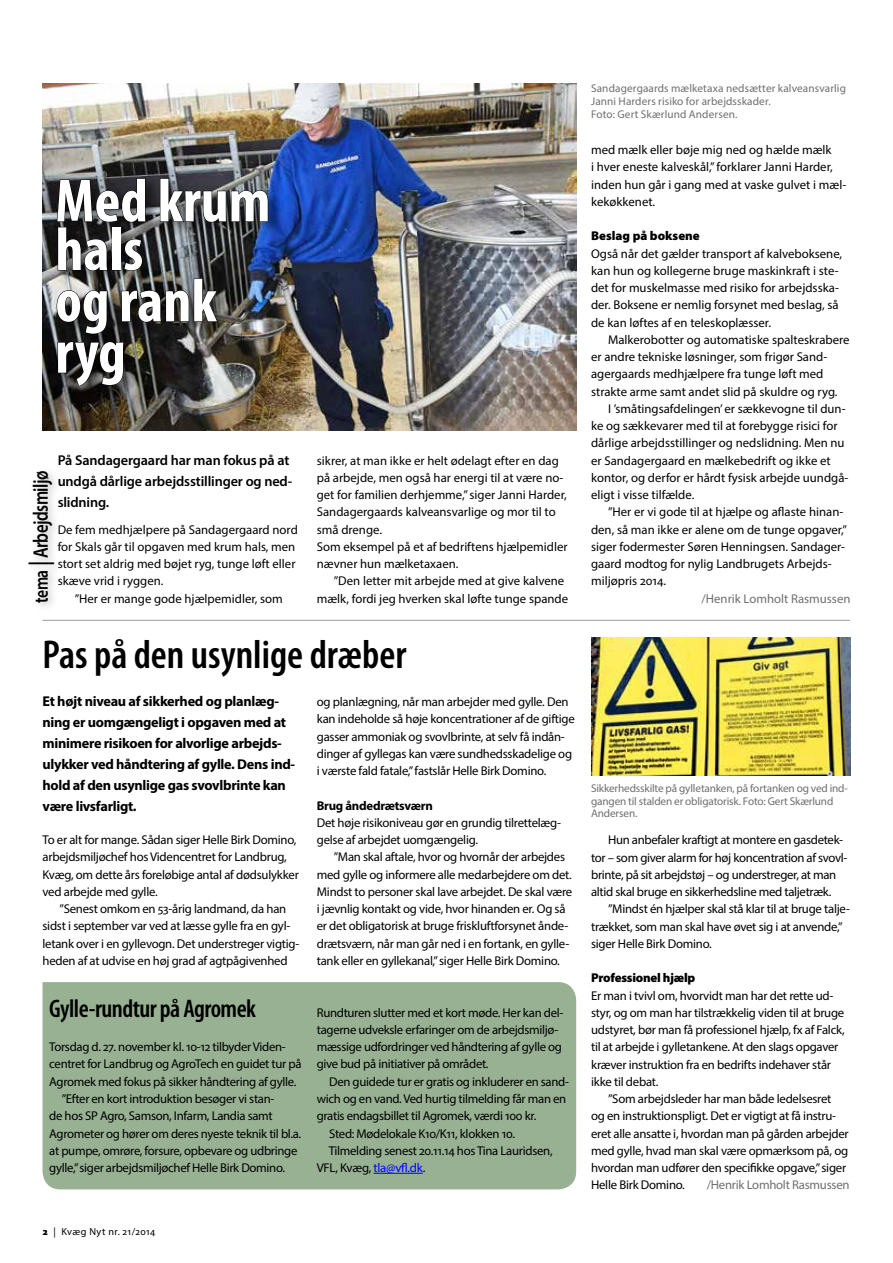
<style>
.page{position:relative;width:893px;height:1263px;background:#fff}
.page>*{position:absolute;margin:0;border:0;box-sizing:border-box;transform-origin:0 0}
.t1{font:700 condensed 61.5px/50.4px "Myriad Pro";color:#fff}
.t2{font:600 condensed 40.5px "Myriad Pro";color:#000}
.t3{font:600 condensed 25.5px "Myriad Pro";letter-spacing:-.02em;color:#000}
.t4{font:600 21px "Myriad Pro";letter-spacing:-.03em;color:#000;scale:.8 1}
.t5{font:700 14.25px/21px "Myriad Pro";letter-spacing:-.02em;color:#000}
.t6{font:600 14.25px/21px "Myriad Pro";letter-spacing:-.01em;color:#000}
.t7{font:12.75px/17.2px "Myriad Pro";letter-spacing:-.02em;color:#000}
.t8{font:12.75px/17.2px "Myriad Pro";color:#000}
.t9{font:12.75px "Myriad Pro";letter-spacing:-.01em;color:#706f6f}
.t10{font:700 12.75px "Myriad Pro";letter-spacing:-.02em;color:#000}
.t11{font:900 12.75px "Myriad Pro";letter-spacing:-.02em;color:#000}
.t12{font:900 12.75px "Myriad Pro";color:#000}
.t13{font:11.25px/12.8px "Myriad Pro";letter-spacing:.005em;color:#706f6f}
.t14{font:11.25px/12.8px "Myriad Pro";letter-spacing:-.015em;color:#706f6f}
.t15{font:10.2px "Myriad Pro";letter-spacing:.04em;color:#000}
.s1{font-size:19.5px}
.s2{font-size:25.5px}
.s3{color:#00f}
.s4{font-weight:900}
</style>
<div class="page">
<div style="left:43px;top:982px;width:533px;height:207px;background:#97b192"></div>
<hr style="left:43px;top:620px;width:807px;height:1px;background:#9d9d9c">
<div style="left:24px;top:466px;width:41px;height:147px;background:#000;opacity:.25"></div>
<img style="left:591px;top:637px;width:259px;height:138px">
<img style="left:43px;top:84px;width:533px;height:346px">
<div style="left:55px;top:176px;width:227px;height:224px;background:#000;opacity:.5"></div>
<svg style="left:160px;top:178px;width:109px;height:45px;background:#404348"></svg>
<svg style="left:56px;top:178px;width:90px;height:93px;background:#2f2f31"></svg>
<svg style="left:56px;top:290px;width:52px;height:44px;background:#363637"></svg>
<svg style="left:121px;top:278px;width:97px;height:45px;background:#383937"></svg>
<svg style="left:57px;top:341px;width:67px;height:46px;background:#252524"></svg>
<hr style="left:374px;top:1173px;width:49px;height:1px;background:#00f">
<h1 class="t1" style="left:55px;top:174px;width:217px">Med krum hals<br>og rank ryg</h1>
<p class="t6" style="left:58px;top:449px;width:236px">På Sandagergaard har man fokus på at undgå dårlige arbejdsstillinger og ned&shy;slidning.</p>
<p class="t8" style="left:58px;top:520px;width:242px">De fem medhjælpere på Sandagergaard nord for Skals går til opgaven med krum hals, men stort set aldrig med bøjet ryg, tunge løft eller skæve vrid i ryggen.</p>
<p class="t8" style="left:75px;top:590px;width:210px">”Her er mange gode hjælpemidler, som</p>
<h3 class="t4" style="left:27px;top:603px;width:167px;rotate:-90deg"><span class="s1">tema</span> <span class="s2">|</span> Arbejdsmiljø</h3>
<p class="t8" style="left:317px;top:452px;width:252px">sikrer, at man ikke er helt ødelagt efter en dag på arbejde, men også har energi til at være no&shy;get for familien derhjemme,” siger Janni Harder, Sandagergaards kalveansvarlige og mor til to små drenge.<br>Som eksempel på et af bedriftens hjælpemidler nævner hun mælketaxaen.</p>
<p class="t8" style="left:317px;top:572px;width:253px;text-indent:17px">”Den letter mit arbejde med at give kalvene mælk, fordi jeg hverken skal løfte tunge spande</p>
<h2 class="t2" style="left:43px;top:632px;width:365px">Pas på den usynlige dræber</h2>
<p class="t7" style="left:317px;top:693px;width:260px">og planlægning, når man arbejder med gylle. Den kan indeholde så høje koncentrationer af de giftige gasser ammoniak og svovlbrinte, at selv få indån&shy;dinger af gyllegas kan være sundhedsskadelige og i værste fald fatale,” fastslår Helle Birk Domino.</p>
<p class="t10" style="left:317px;top:797px;width:118px">Brug åndedrætsværn</p>
<p class="t7" style="left:317px;top:814px;width:246px">Det høje risikoniveau gør en grundig tilrettelæg&shy;gelse af arbejdet uomgængelig.</p>
<p class="t7" style="left:317px;top:848px;width:257px;text-indent:17px">”Man skal aftale, hvor og hvornår der arbejdes med gylle og informere alle medarbejdere om det.<br>Mindst to personer skal lave arbejdet. De skal være i jævnlig kontakt og vide, hvor hinanden er. Og så er det obligatorisk at bruge friskluftforsynet ånde&shy;drætsværn, når man går ned i en fortank, en gylle&shy;tank eller en gyllekanal,” siger Helle Birk Domino.</p>
<p class="t5" style="left:43px;top:690px;width:254px">Et højt niveau af sikkerhed og planlæg&shy;ning er uomgængeligt i opgaven med at minimere risikoen for alvorlige arbejds&shy;ulykker ved håndtering af gylle. Dens ind&shy;hold af den usynlige gas svovlbrinte kan være livsfarligt.</p>
<p class="t7" style="left:43px;top:831px;width:258px">To er alt for mange. Sådan siger Helle Birk Domino, arbejdsmiljøchef hos Videncentret for Landbrug, Kvæg, om dette års foreløbige antal af dødsulykker ved arbejde med gylle.</p>
<p class="t7" style="left:43px;top:900px;width:258px;text-indent:17px">”Senest omkom en 53-årig landmand, da han sidst i september var ved at læsse gylle fra en gyl&shy;letank over i en gyllevogn. Det understreger vigtig&shy;heden af at udvise en høj grad af agtpågivenhed</p>
<h3 class="t3" style="left:49px;top:995px;width:208px">Gylle-rundtur på Agromek</h3>
<p class="t7" style="left:49px;top:1038px;width:238px">Torsdag d. 27. november kl. 10-12 tilbyder Viden-</p>
<p class="t7" style="left:49px;top:1055px;width:254px">centret for Landbrug og AgroTech en guidet tur på</p>
<p class="t7" style="left:49px;top:1073px;width:249px">Agromek med fokus på sikker håndtering af gylle.</p>
<p class="t7" style="left:62px;top:1090px;width:214px">”Efter en kort introduktion besøger vi stan-</p>
<p class="t7" style="left:49px;top:1107px;width:225px">de hos SP Agro, Samson, Infarm, Landia samt</p>
<p class="t7" style="left:49px;top:1124px;width:253px">Agrometer og hører om deres nyeste teknik til bl.a.</p>
<p class="t7" style="left:49px;top:1142px;width:250px">at pumpe, omrøre, forsure, opbevare og udbringe</p>
<p class="t7" style="left:49px;top:1159px;width:237px">gylle,” siger arbejdsmiljøchef Helle Birk Domino.</p>
<p class="t7" style="left:317px;top:1003px;width:248px">Rundturen slutter med et kort møde. Her kan del&shy;tagerne udveksle erfaringer om de arbejdsmiljø&shy;mæssige udfordringer ved håndtering af gylle og give bud på initiativer på området.</p>
<p class="t7" style="left:329px;top:1073px;width:241px">Den guidede tur er gratis og inkluderer en sand-</p>
<p class="t7" style="left:317px;top:1090px;width:251px">wich og en vand. Ved hurtig tilmelding får man en</p>
<p class="t7" style="left:317px;top:1107px;width:221px">gratis endagsbillet til Agromek, værdi 100 kr.</p>
<p class="t7" style="left:329px;top:1124px;width:187px">Sted: Mødelokale K10/K11, klokken 10.</p>
<p class="t7" style="left:329px;top:1142px;width:226px">Tilmelding senest 20.11.14 hos Tina Lauridsen,</p>
<p class="t7" style="left:317px;top:1159px;width:110px">VFL, Kvæg, <span class="s3">tla@vfl.dk</span>.</p>
<p class="t15" style="left:43px;top:1225px;width:114px"><span class="s4">2</span> | Kvæg Nyt nr. 21/2014</p>
<p class="t13" style="left:591px;top:82px;width:256px">Sandagergaards mælketaxa nedsætter kalveansvarlig<br>Janni Harders risiko for arbejdsskader.<br>Foto: Gert Skærlund Andersen.</p>
<p class="t8" style="left:591px;top:141px;width:257px">med mælk eller bøje mig ned og hælde mælk<br>i hver eneste kalveskål,” forklarer Janni Harder, inden hun går i gang med at vaske gulvet i mæl&shy;kekøkkenet.</p>
<p class="t12" style="left:591px;top:229px;width:110px">Beslag på boksene</p>
<p class="t8" style="left:591px;top:245px;width:253px">Også når det gælder transport af kalveboksene, kan hun og kollegerne bruge maskinkraft i ste&shy;det for muskelmasse med risiko for arbejdsska&shy;der. Boksene er nemlig forsynet med beslag, så de kan løftes af en teleskoplæsser.</p>
<p class="t8" style="left:608px;top:331px;width:243px">Malkerobotter og automatiske spalteskrabere</p>
<p class="t8" style="left:591px;top:348px;width:238px">er andre tekniske løsninger, som frigør Sand-</p>
<p class="t8" style="left:591px;top:365px;width:234px">agergaards medhjælpere fra tunge løft med</p>
<p class="t8" style="left:591px;top:383px;width:248px">strakte arme samt andet slid på skuldre og ryg.</p>
<p class="t8" style="left:608px;top:400px;width:239px">I ’småtingsafdelingen’ er sækkevogne til dun-</p>
<p class="t8" style="left:591px;top:417px;width:248px">ke og sækkevarer med til at forebygge risici for</p>
<p class="t8" style="left:591px;top:434px;width:255px">dårlige arbejdsstillinger og nedslidning. Men nu</p>
<p class="t8" style="left:591px;top:452px;width:241px">er Sandagergaard en mælkebedrift og ikke et</p>
<p class="t8" style="left:591px;top:469px;width:259px">kontor, og derfor er hårdt fysisk arbejde uundgå-</p>
<p class="t8" style="left:591px;top:486px;width:105px">eligt i visse tilfælde.</p>
<p class="t8" style="left:608px;top:503px;width:237px">”Her er vi gode til at hjælpe og aflaste hinan-</p>
<p class="t8" style="left:591px;top:521px;width:257px">den, så man ikke er alene om de tunge opgaver,”</p>
<p class="t8" style="left:591px;top:538px;width:256px">siger fodermester Søren Henningsen. Sandager-</p>
<p class="t8" style="left:591px;top:555px;width:241px">gaard modtog for nylig Landbrugets Arbejds-</p>
<p class="t8" style="left:591px;top:572px;width:77px">miljøpris 2014.</p>
<p class="t9" style="left:701px;top:591px;width:150px">/Henrik Lomholt Rasmussen</p>
<p class="t14" style="left:591px;top:782px;width:258px">Sikkerhedsskilte på gylletanken, på fortanken og ved ind&shy;gangen til stalden er obligatorisk. Foto: Gert Skærlund<br>Andersen.</p>
<p class="t7" style="left:591px;top:831px;width:258px;text-indent:17px">Hun anbefaler kraftigt at montere en gasdetek&shy;tor – som giver alarm for høj koncentration af svovl&shy;brinte, på sit arbejdstøj – og understreger, at man altid skal bruge en sikkerhedsline med taljetræk.</p>
<p class="t7" style="left:591px;top:900px;width:260px;text-indent:17px">”Mindst én hjælper skal stå klar til at bruge talje&shy;trækket, som man skal have øvet sig i at anvende,” siger Helle Birk Domino.</p>
<p class="t11" style="left:591px;top:971px;width:106px">Professionel hjælp</p>
<p class="t7" style="left:591px;top:986px;width:255px">Er man i tvivl om, hvorvidt man har det rette ud&shy;styr, og om man har tilstrækkelig viden til at bruge udstyret, bør man få professionel hjælp, fx af Falck, til at arbejde i gylletankene. At den slags opgaver kræver instruktion fra en bedrifts indehaver står ikke til debat.</p>
<p class="t7" style="left:591px;top:1090px;width:259px;text-indent:17px">”Som arbejdsleder har man både ledelsesret<br>og en instruktionspligt. Det er vigtigt at få instru&shy;eret alle ansatte i, hvordan man på gården arbejder med gylle, hvad man skal være opmærksom på, og hvordan man udfører den specifikke opgave,” siger Helle Birk Domino.</p>
<p class="t9" style="left:707px;top:1177px;width:144px">/Henrik Lomholt Rasmussen</p>
</div>
